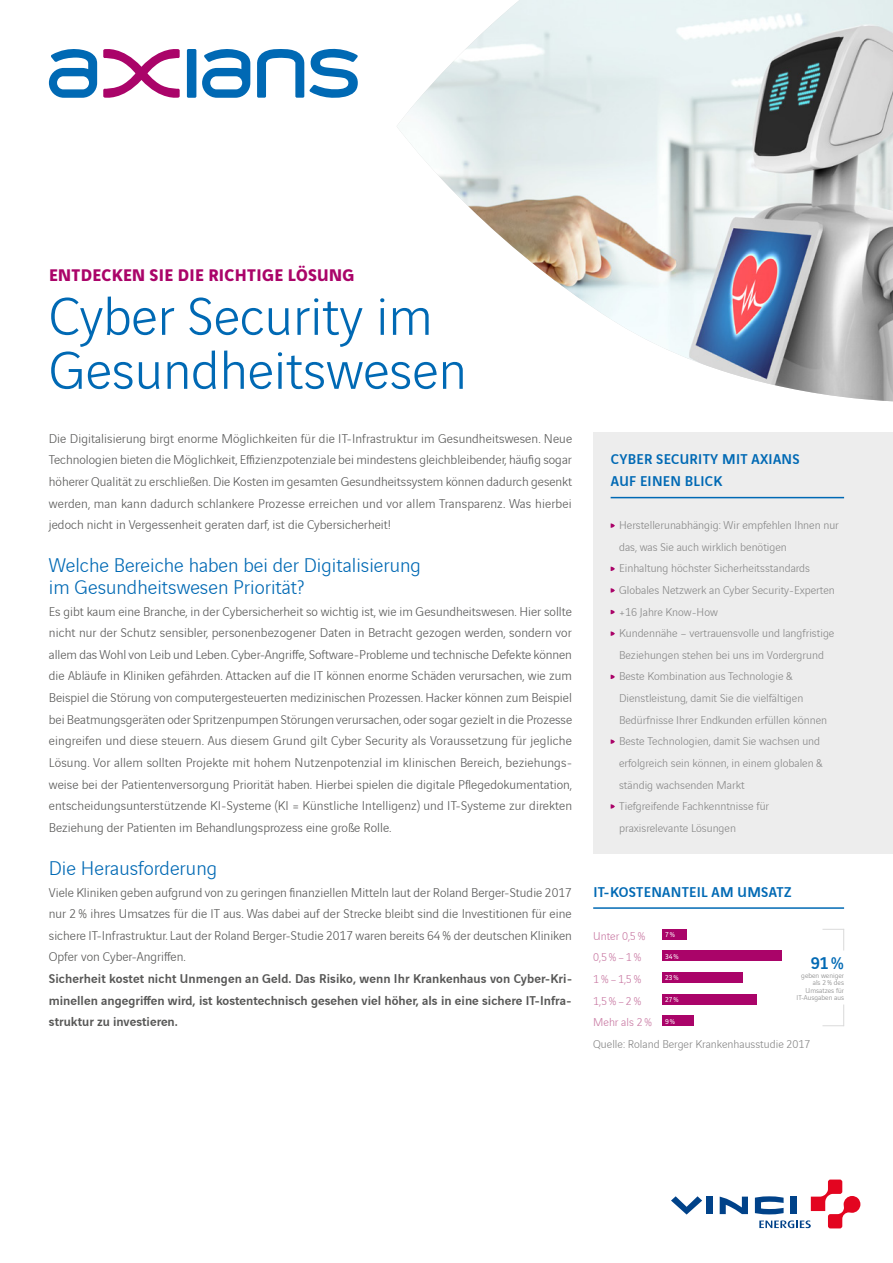
<style>
.page{position:relative;width:893px;height:1263px;background:#fff}
.page>*{position:absolute;margin:0;border:0;box-sizing:border-box;transform-origin:0 0}
.t1{font:300 57px/54px "Vinci Sans";color:#0069b4}
.t2{font:300 21px/21.6px "Vinci Sans";color:#0069b4}
.t3{font:700 18px "Vinci Sans";letter-spacing:.02em;color:#aa0469}
.t4{font:500 18px "Vinci Sans";color:#0069b4}
.t5{font:500 15px/21.6px "Vinci Sans";letter-spacing:.02em;color:#0069b4}
.t6{font:300 13.5px/21.6px "Vinci Sans";color:#575756;text-align:justify}
.t7{font:500 13.5px/21.6px "Vinci Sans";color:#575756;text-align:justify}
.t8{font:300 12px/21.6px "Vinci Sans";color:#878787}
.t9{font:300 12px/21.6px "Vinci Sans";color:#c878a2}
.t10{font:300 7.5px/7.5px "Vinci Sans";color:#878787;text-align:right}
.t11{font:7.5px "Vinci Sans";color:#fff}
</style>
<div class="page">
<div style="left:593px;top:432px;width:300px;height:421px;background:#ededed"></div>
<div style="left:187px;top:49px;width:9px;height:49px;background:#0069b4;border-radius:2px"></div>
<svg style="left:103px;top:49px;width:77px;height:49px"></svg>
<svg style="left:202px;top:49px;width:48px;height:49px"></svg>
<svg style="left:49px;top:49px;width:48px;height:49px"></svg>
<svg style="left:257px;top:49px;width:101px;height:49px"></svg>
<div style="left:706px;top:1196px;width:7px;height:18px;background:#004289"></div>
<svg style="left:720px;top:1196px;width:28px;height:18px"></svg>
<svg style="left:671px;top:1196px;width:31px;height:18px"></svg>
<svg style="left:755px;top:1179px;width:105px;height:49px"></svg>
<hr style="left:611px;top:497px;width:233px;height:1px;background:#0069b4">
<svg style="left:611px;top:523px;width:4px;height:5px"></svg>
<svg style="left:611px;top:567px;width:4px;height:4px"></svg>
<svg style="left:611px;top:588px;width:4px;height:5px"></svg>
<svg style="left:611px;top:610px;width:4px;height:4px"></svg>
<svg style="left:611px;top:631px;width:4px;height:5px"></svg>
<svg style="left:611px;top:675px;width:4px;height:4px"></svg>
<svg style="left:611px;top:739px;width:4px;height:5px"></svg>
<svg style="left:611px;top:804px;width:4px;height:5px"></svg>
<hr style="left:593px;top:907px;width:251px;height:2px;background:#0069b4">
<div style="left:662px;top:950px;width:120px;height:11px;background:#aa0469"></div>
<div style="left:662px;top:929px;width:25px;height:11px;background:#aa0469"></div>
<div style="left:662px;top:972px;width:81px;height:11px;background:#aa0469"></div>
<div style="left:662px;top:994px;width:95px;height:10px;background:#aa0469"></div>
<div style="left:662px;top:1015px;width:32px;height:11px;background:#aa0469"></div>
<svg style="left:822px;top:929px;width:22px;height:21px"></svg>
<svg style="left:822px;top:1004px;width:22px;height:22px"></svg>
<img style="left:397px;top:0;width:496px;height:401px">
<h3 class="t3" style="left:49px;top:261px;width:307px">ENTDECKEN SIE DIE RICHTIGE LÖSUNG</h3>
<h1 class="t1" style="left:49px;top:284px;width:419px">Cyber Security im<br>Gesundheitswesen</h1>
<p class="t6" style="left:49px;top:426px;width:525px">Die Digitalisierung birgt enorme Möglichkeiten für die IT-Infrastruktur im Gesundheitswesen. Neue Technologien bieten die Möglichkeit, Effizienzpotenziale bei mindestens gleichbleibender, häufig sogar höherer Qualität zu erschließen. Die Kosten im gesamten Gesundheitssystem können dadurch gesenkt werden, man kann dadurch schlankere Prozesse erreichen und vor allem Transparenz. Was hierbei jedoch nicht in Vergessenheit geraten darf, ist die Cybersicherheit!</p>
<h2 class="t2" style="left:49px;top:553px;width:374px">Welche Bereiche haben bei der Digitalisierung im Gesundheitswesen Priorität?</h2>
<p class="t6" style="left:49px;top:599px;width:525px">Es gibt kaum eine Branche, in der Cybersicherheit so wichtig ist, wie im Gesundheitswesen. Hier sollte nicht nur der Schutz sensibler, personenbezogener Daten in Betracht gezogen werden, sondern vor allem das Wohl von Leib und Leben. Cyber-Angriffe, Software-Probleme und technische Defekte können die Abläufe in Kliniken gefährden. Attacken auf die IT können enorme Schäden verursachen, wie zum Beispiel die Störung von computergesteuerten medizinischen Prozessen. Hacker können zum Beispiel bei Beatmungsgeräten oder Spritzenpumpen Störungen verursachen, oder sogar gezielt in die Prozesse eingreifen und diese steuern. Aus diesem Grund gilt Cyber Security als Voraussetzung für jegliche Lösung. Vor allem sollten Projekte mit hohem Nutzenpotenzial im klinischen Bereich, beziehungs&shy;weise bei der Patientenversorgung Priorität haben. Hierbei spielen die digitale Pflegedokumentation, entscheidungsunterstützende KI-Systeme (KI = Künstliche Intelligenz) und IT-Systeme zur direkten Beziehung der Patienten im Behandlungsprozess eine große Rolle.</p>
<h2 class="t2" style="left:49px;top:855px;width:170px">Die Herausforderung</h2>
<p class="t6" style="left:49px;top:880px;width:524px">Viele Kliniken geben aufgrund von zu geringen finanziellen Mitteln laut der Roland Berger-Studie 2017 nur 2% ihres Umsatzes für die IT aus. Was dabei auf der Strecke bleibt sind die Investitionen für eine sichere IT-Infrastruktur. Laut der Roland Berger-Studie 2017 waren bereits 64% der deutschen Kliniken Opfer von Cyber-Angriffen.</p>
<p class="t7" style="left:49px;top:966px;width:525px">Sicherheit kostet nicht Unmengen an Geld. Das Risiko, wenn Ihr Krankenhaus von Cyber-Kri&shy;minellen angegriffen wird, ist kostentechnisch gesehen viel höher, als in eine sichere IT-Infra&shy;struktur zu investieren.</p>
<p class="t5" style="left:611px;top:447px;width:190px">CYBER SECURITY MIT AXIANS<br>AUF EINEN BLICK</p>
<p class="t8" style="left:619px;top:513px;width:221px">Herstellerunabhängig: Wir empfehlen Ihnen nur das, was Sie auch wirklich benötigen Einhaltung höchster Sicherheitsstandards Globales Netzwerk an Cyber Security-Experten +16 Jahre Know-How<br>Kundennähe – vertrauensvolle und langfristige Beziehungen stehen bei uns im Vordergrund Beste Kombination aus Technologie &amp; Dienstleistung, damit Sie die vielfältigen Bedürfnisse Ihrer Endkunden erfüllen können Beste Technologien, damit Sie wachsen und erfolgreich sein können, in einem globalen &amp; ständig wachsenden Markt<br>Tiefgreifende Fachkenntnisse für praxisrelevante Lösungen</p>
<p class="t5" style="left:593px;top:879px;width:200px">IT-KOSTENANTEIL AM UMSATZ</p>
<p class="t9" style="left:593px;top:924px;width:61px">Unter 0,5%<br>0,5%–1%<br>1%–1,5%<br>1,5%–2%<br>Mehr als 2%</p>
<p class="t8" style="left:593px;top:1032px;width:219px">Quelle: Roland Berger Krankenhausstudie 2017</p>
<p class="t11" style="left:665px;top:929px;width:11px">7%</p>
<p class="t11" style="left:665px;top:951px;width:15px">34%</p>
<p class="t11" style="left:665px;top:972px;width:15px">23%</p>
<p class="t11" style="left:665px;top:994px;width:15px">27%</p>
<p class="t11" style="left:665px;top:1015px;width:11px">9%</p>
<h3 class="t4" style="left:811px;top:949px;width:35px">91%</h3>
<p class="t10" style="left:796px;top:971px;width:49px">geben weniger als 2% des<br>Umsatzes für<br>IT-Ausgaben aus</p>
</div>
